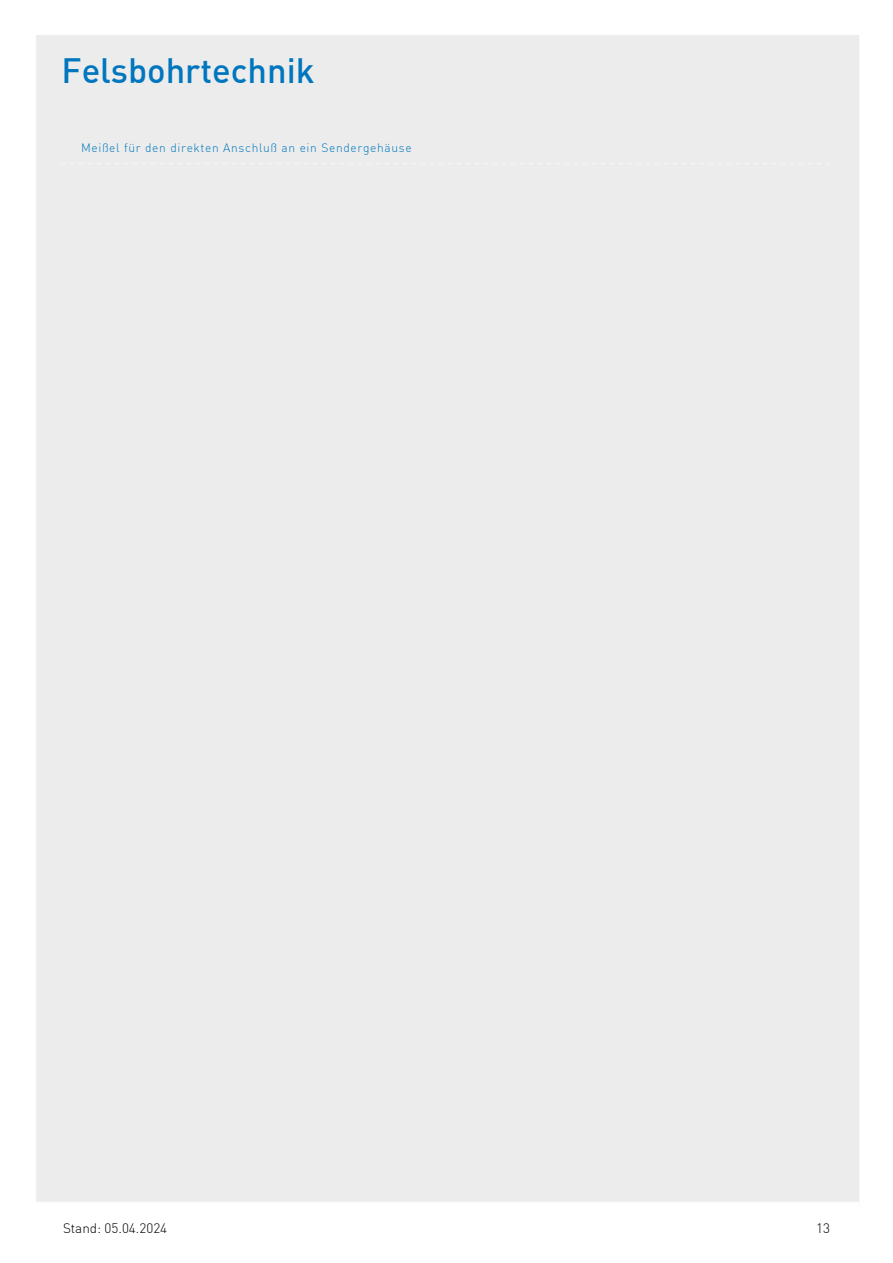
<style>
.page{position:relative;width:893px;height:1263px;background:#fff}
.page>*{position:absolute;margin:0;border:0;box-sizing:border-box;transform-origin:0 0}
.t1{font:500 34.5px "DIN";color:#0076be}
.t2{font:300 13.5px "DIN";color:#000}
.t3{font:300 12px "DIN";letter-spacing:.055em;color:#0178bc}
</style>
<div class="page">
<div style="left:54px;top:54px;width:784px;height:122px;background:#ececec"></div>
<h1 class="t1" style="left:62px;top:56px;width:255px">Felsbohrtechnik</h1>
<p class="t3" style="left:81px;top:142px;width:332px">Meißel für den direkten Anschluß an ein Sendergehäuse</p>
<p class="t2" style="left:63px;top:1222px;width:106px">Stand: 05.04.2024</p>
<p class="t2" style="left:816px;top:1222px;width:15px">13</p>
</div>
